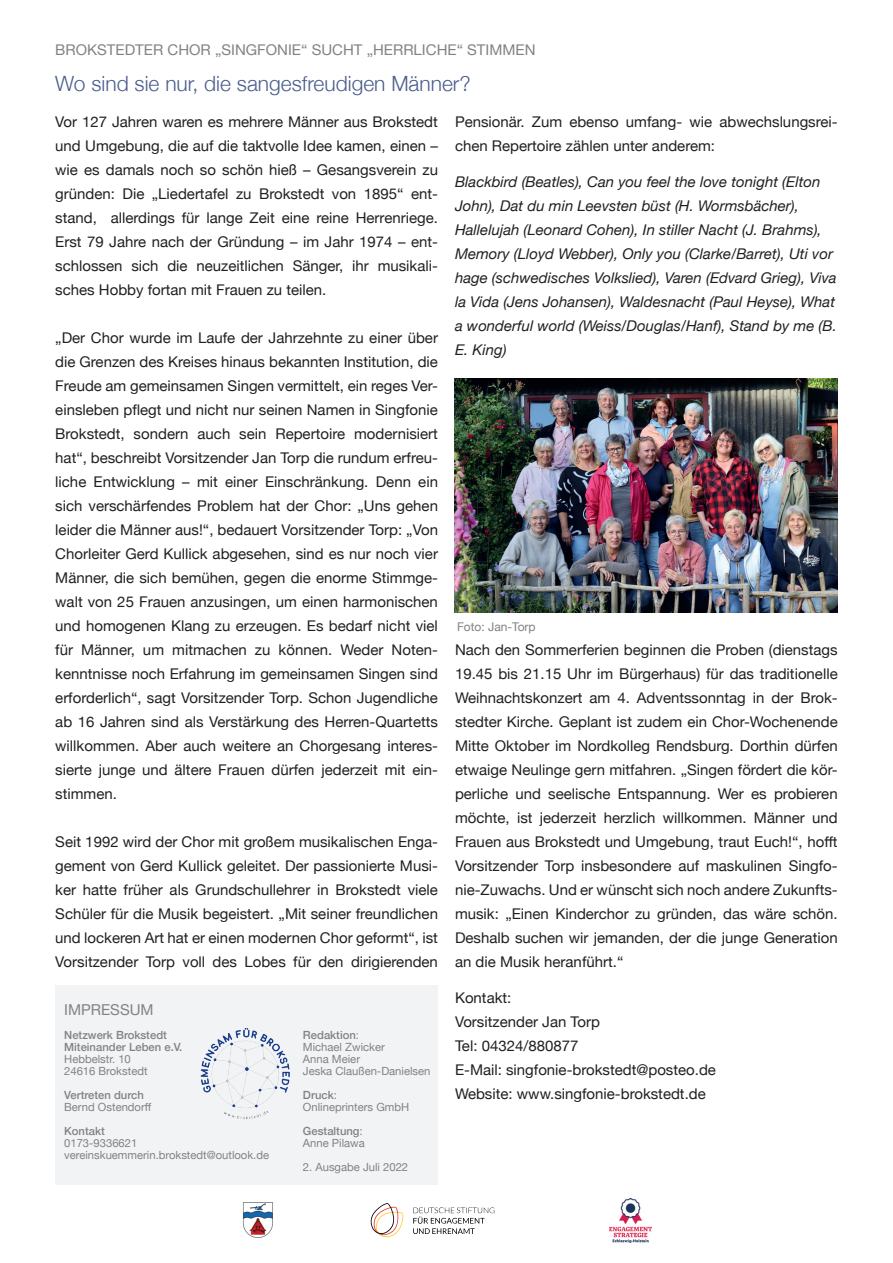
<style>
.page{position:relative;width:893px;height:1263px;background:#fff}
.page>*{position:absolute;margin:0;border:0;box-sizing:border-box;transform-origin:0 0}
.t1{font:300 21px "Helvetica Neue";color:#4a5e8d}
.t2{font:15px "Helvetica Neue";color:#808285}
.t3{font:14.7px/24px "Helvetica Neue";color:#231f20;text-align:justify}
.t4{font:italic 14.7px/24px "Helvetica Neue";color:#231f20}
.t5{font:14.7px "Helvetica Neue";color:#808285}
.t6{font:12px "Helvetica Neue";color:#808285}
.t7{font:11.25px/12px "Helvetica Neue";color:#808285}
.t8{font:500 11.25px/12px "Helvetica Neue";color:#808285}
.s1{font-weight:500}
</style>
<div class="page">
<div style="left:55px;top:985px;width:383px;height:200px;background:#f2f3f4"></div>
<img style="left:243px;top:1202px;width:30px;height:36px">
<svg style="left:413px;top:1207px;width:81px;height:27px"></svg>
<svg style="left:370px;top:1203px;width:34px;height:34px"></svg>
<img style="left:609px;top:1198px;width:43px;height:44px">
<img style="left:455px;top:379px;width:382px;height:234px">
<img style="left:200px;top:1028px;width:90px;height:91px">
<p class="t5" style="left:55px;top:39px;width:482px">BROKSTEDTER CHOR „SINGFONIE“ SUCHT „HERRLICHE“ STIMMEN</p>
<h1 class="t1" style="left:55px;top:66px;width:417px">Wo sind sie nur, die sangesfreudigen Männer?</h1>
<p class="t3" style="left:55px;top:110px;width:384px">Vor 127 Jahren waren es mehrere Männer aus Brokstedt und Umgebung, die auf die taktvolle Idee kamen, einen – wie es damals noch so schön hieß – Gesangsverein zu gründen: Die „Liedertafel zu Brokstedt von 1895“ ent&shy;stand, allerdings für lange Zeit eine reine Herrenriege.<br>Erst 79 Jahre nach der Gründung – im Jahr 1974 – ent&shy;schlossen sich die neuzeitlichen Sänger, ihr musikali&shy;sches Hobby fortan mit Frauen zu teilen.</p>
<p class="t3" style="left:55px;top:326px;width:384px">„Der Chor wurde im Laufe der Jahrzehnte zu einer über die Grenzen des Kreises hinaus bekannten Institution, die Freude am gemeinsamen Singen vermittelt, ein reges Ver&shy;einsleben pflegt und nicht nur seinen Namen in Singfonie Brokstedt, sondern auch sein Repertoire modernisiert hat“, beschreibt Vorsitzender Jan Torp die rundum erfreu&shy;liche Entwicklung – mit einer Einschränkung. Denn ein sich verschärfendes Problem hat der Chor: „Uns gehen leider die Männer aus!“, bedauert Vorsitzender Torp: „Von Chorleiter Gerd Kullick abgesehen, sind es nur noch vier Männer, die sich bemühen, gegen die enorme Stimmge&shy;walt von 25 Frauen anzusingen, um einen harmonischen und homogenen Klang zu erzeugen. Es bedarf nicht viel für Männer, um mitmachen zu können. Weder Noten&shy;kenntnisse noch Erfahrung im gemeinsamen Singen sind erforderlich“, sagt Vorsitzender Torp. Schon Jugendliche ab 16 Jahren sind als Verstärkung des Herren-Quartetts willkommen. Aber auch weitere an Chorgesang interes&shy;sierte junge und ältere Frauen dürfen jederzeit mit ein&shy;stimmen.</p>
<p class="t3" style="left:55px;top:830px;width:384px">Seit 1992 wird der Chor mit großem musikalischen Enga&shy;gement von Gerd Kullick geleitet. Der passionierte Musi&shy;ker hatte früher als Grundschullehrer in Brokstedt viele Schüler für die Musik begeistert. „Mit seiner freundlichen und lockeren Art hat er einen modernen Chor geformt“, ist Vorsitzender Torp voll des Lobes für den dirigierenden</p>
<p class="t2" style="left:64px;top:998px;width:91px">IMPRESSUM</p>
<p class="t8" style="left:64px;top:1028px;width:120px">Netzwerk Brokstedt<br>Miteinander Leben e.V.</p>
<p class="t7" style="left:64px;top:1053px;width:85px">Hebbelstr. 10<br>24616 Brokstedt</p>
<p class="t8" style="left:64px;top:1088px;width:81px">Vertreten durch</p>
<p class="t7" style="left:64px;top:1101px;width:89px">Bernd Ostendorff</p>
<p class="t8" style="left:64px;top:1124px;width:42px">Kontakt</p>
<p class="t7" style="left:64px;top:1137px;width:206px">0173-9336621 vereinskuemmerin.brokstedt@outlook.de</p>
<p class="t7" style="left:303px;top:1029px;width:129px"><span class="s1">Redaktion</span>:<br>Michael Zwicker<br>Anna Meier<br>Jeska Claußen-Danielsen</p>
<p class="t7" style="left:303px;top:1089px;width:108px"><span class="s1">Druck</span>:<br>Onlineprinters GmbH</p>
<p class="t7" style="left:303px;top:1125px;width:63px"><span class="s1">Gestaltung</span>:<br>Anne Pilawa</p>
<p class="t7" style="left:303px;top:1161px;width:107px">2. Ausgabe Juli 2022</p>
<p class="t3" style="left:455px;top:110px;width:384px">Pensionär. Zum ebenso umfang- wie abwechslungsrei&shy;chen Repertoire zählen unter anderem:</p>
<p class="t4" style="left:455px;top:170px;width:383px">Blackbird (Beatles), Can you feel the love tonight (Elton John), Dat du min Leevsten büst (H. Wormsbächer), Hallelujah (Leonard Cohen), In stiller Nacht (J. Brahms), Memory (Lloyd Webber), Only you (Clarke/Barret), Uti vor hage (schwedisches Volkslied), Varen (Edvard Grieg), Viva la Vida (Jens Johansen), Waldesnacht (Paul Heyse), What a wonderful world (Weiss/Douglas/Hanf), Stand by me (B.<br>E. King)</p>
<p class="t6" style="left:457px;top:618px;width:80px">Foto: Jan-Torp</p>
<p class="t3" style="left:455px;top:638px;width:384px">Nach den Sommerferien beginnen die Proben (dienstags 19.45 bis 21.15 Uhr im Bürgerhaus) für das traditionelle Weihnachtskonzert am 4. Adventssonntag in der Brok&shy;stedter Kirche. Geplant ist zudem ein Chor-Wochenende Mitte Oktober im Nordkolleg Rendsburg. Dorthin dürfen etwaige Neulinge gern mitfahren. „Singen fördert die kör&shy;perliche und seelische Entspannung. Wer es probieren möchte, ist jederzeit herzlich willkommen. Männer und Frauen aus Brokstedt und Umgebung, traut Euch!“, hofft Vorsitzender Torp insbesondere auf maskulinen Singfo&shy;nie-Zuwachs. Und er wünscht sich noch andere Zukunfts&shy;musik: „Einen Kinderchor zu gründen, das wäre schön.<br>Deshalb suchen wir jemanden, der die junge Generation an die Musik heranführt.“</p>
<p class="t3" style="left:455px;top:986px;width:262px;text-align:left">Kontakt:<br>Vorsitzender Jan Torp<br>Tel: 04324/880877<br>E-Mail: singfonie-brokstedt@posteo.de<br>Website: www.singfonie-brokstedt.de</p>
</div>
